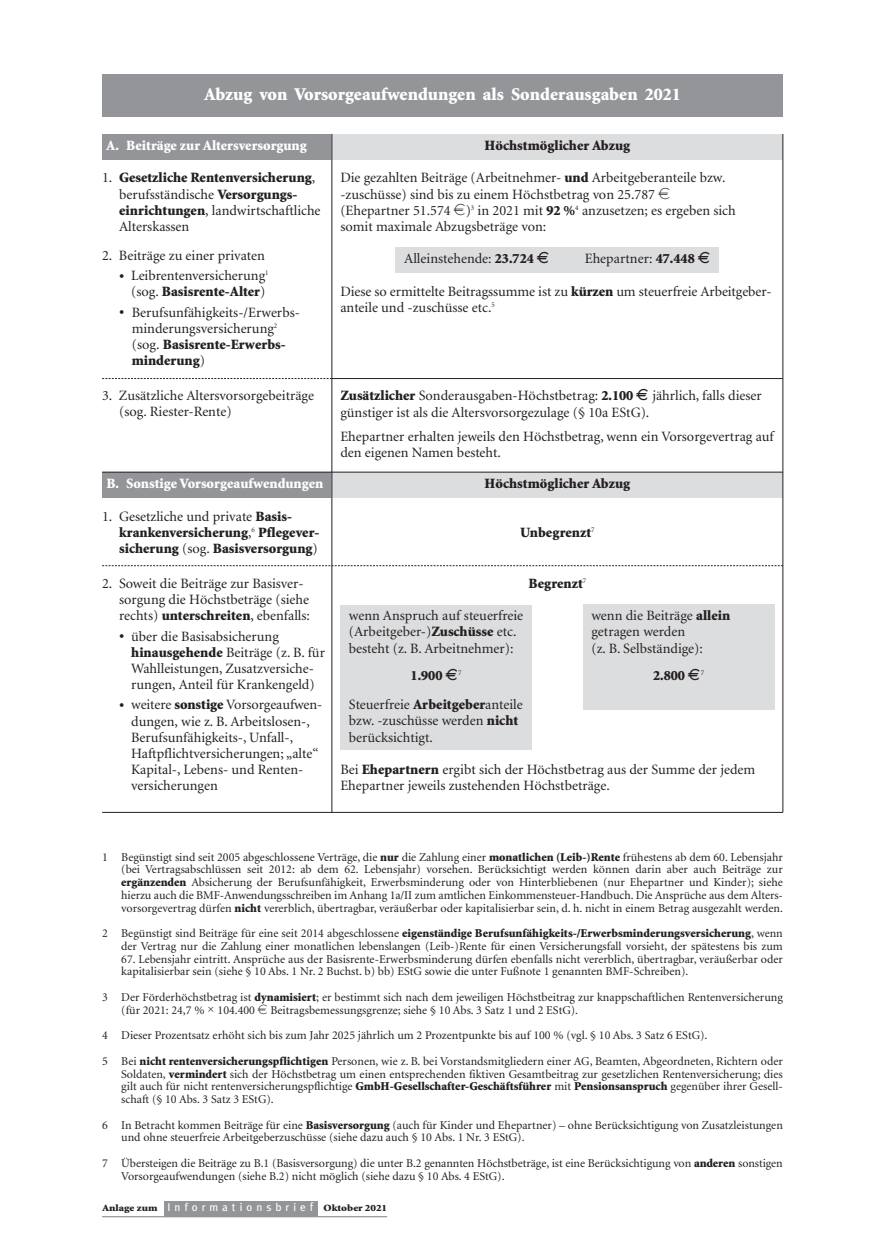
<style>
.page{position:relative;width:885px;height:1259px;background:#fff}
.page>*{position:absolute;margin:0;border:0;box-sizing:border-box;transform-origin:0 0}
.t1{font:900 18px "Minion";color:#fff}
.t2{font:14.25px/16.2px "Minion";color:#231f20}
.t3{font:900 14.25px/16.2px "Minion";color:#231f20}
.t4{font:900 14.25px "Minion";color:#fff}
.t5{font:12px/12.8px "Minion";color:#231f20}
.t6{font:900 9.6px "Minion";color:#231f20;scale:1.15 1}
.s1{font-weight:400}
.s2{font-size:18px}
.s3{font-weight:900}
.s4{font-family:"Eurofont"}
.s5{font-family:"Eurofont";font-weight:400}
.s6{font-family:"European Pi Two";font-size:9px}
.s7{font-family:"Meta";font-weight:400;font-size:11.25px;color:#fff}
.s8{font-family:"Meta";font-weight:400;font-size:12px;color:#fff}
</style>
<div class="page">
<div style="left:102px;top:472px;width:230px;height:25px;background:#939598"></div>
<div style="left:395px;top:247px;width:324px;height:25px;background:#dcddde"></div>
<div style="left:102px;top:134px;width:230px;height:25px;background:#939598"></div>
<div style="left:164px;top:1200px;width:153px;height:16px;background:#939598"></div>
<hr style="left:102px;top:1216px;width:285px;height:1px;background:#939598">
<div style="left:332px;top:134px;width:450px;height:25px;background:#dcddde"></div>
<div style="left:332px;top:472px;width:450px;height:25px;background:#dcddde"></div>
<div style="left:102px;top:74px;width:680px;height:43px;background:#939598"></div>
<div style="left:340px;top:605px;width:191px;height:144px;background:#dcddde"></div>
<div style="left:583px;top:605px;width:191px;height:105px;background:#dcddde"></div>
<hr style="left:331px;top:134px;width:1px;height:678px;background:#231f20">
<hr style="left:782px;top:134px;width:1px;height:678px;background:#231f20">
<hr style="left:102px;top:472px;width:680px;height:1px;background:#231f20">
<svg style="left:102px;top:565px;width:680px;height:1px"></svg>
<hr style="left:102px;top:812px;width:680px;height:1px;background:#231f20">
<hr style="left:332px;top:378px;width:450px;height:1px;background:#231f20">
<svg style="left:102px;top:378px;width:230px;height:1px"></svg>
<h1 class="t1" style="left:204px;top:87px;width:478px">Abzug von Vorsorgeaufwendungen als Sonderausgaben 2021</h1>
<p class="t4" style="left:106px;top:140px;width:202px">A. Beiträge zur Altersversorgung</p>
<p class="t3" style="left:119px;top:171px;width:203px;text-indent:-17px"><span class="s1">1.</span> Gesetzliche Rentenversicherung<span class="s1">, berufsständische</span> Versorgungs&shy;einrichtungen<span class="s1">, landwirtschaftliche<br>Alterskassen</span></p>
<p class="t2" style="left:102px;top:248px;width:164px">2. Beiträge zu einer privaten</p>
<p class="t2" style="left:119px;top:268px;width:151px;text-align:right"><span class="s2">•</span> Leibrentenversicherung<sup>1 </sup>(sog. <span class="s3">Basisrente-Alter</span>)</p>
<p class="t2" style="left:132px;top:305px;width:170px;text-indent:-13px"><span class="s2">•</span> Berufsunfähigkeits-/Erwerbs&shy;minderungsversicherung<sup>2 </sup>(sog. <span class="s3">Basisrente-Erwerbs&shy;minderung</span>)</p>
<p class="t2" style="left:119px;top:389px;width:196px;text-indent:-17px">3. Zusätzliche Altersvorsorgebeiträge (sog. Riester-Rente)</p>
<p class="t4" style="left:106px;top:478px;width:218px">B. Sonstige Vorsorgeaufwendungen</p>
<p class="t3" style="left:119px;top:509px;width:202px;text-indent:-17px"><span class="s1">1. Gesetzliche und private</span> Basis&shy;krankenversicherung<span class="s1">,</span><sup>6</sup> Pflegever&shy;sicherung <span class="s1">(sog.</span> Basisversorgung<span class="s1">)</span></p>
<p class="t2" style="left:119px;top:576px;width:192px;text-indent:-17px">2. Soweit die Beiträge zur Basisver&shy;sorgung die Höchstbeträge (siehe rechts) <span class="s3">unterschreiten</span>, ebenfalls:</p>
<p class="t2" style="left:131px;top:629px;width:195px;text-indent:-12px"><span class="s2">•</span> über die Basisabsicherung <span class="s3">hinausgehende</span> Beiträge (z. B. für<br>Wahlleistungen, Zusatzversiche&shy;rungen, Anteil für Krankengeld)</p>
<p class="t2" style="left:131px;top:698px;width:193px;text-indent:-12px"><span class="s2">•</span> weitere <span class="s3">sonstige</span> Vorsorgeaufwen&shy;dungen, wie z. B. Arbeitslosen-,<br>Berufsunfähigkeits-, Unfall-,<br>Haftpflichtversicherungen; „alte“<br>Kapital-, Lebens- und Renten&shy;versicherungen</p>
<p class="t3" style="left:484px;top:139px;width:147px">Höchstmöglicher Abzug</p>
<p class="t2" style="left:340px;top:171px;width:397px">Die gezahlten Beiträge (Arbeitnehmer- <span class="s3">und</span> Arbeitgeberanteile bzw. -zuschüsse) sind bis zu einem Höchstbetrag von 25.787 <span class="s4">i </span>(Ehepartner 51.574 <span class="s4">i</span>)<sup>3</sup> in 2021 mit <span class="s3">92 %</span><sup>4</sup> anzusetzen; es ergeben sich somit maximale Abzugsbeträge von:</p>
<p class="t2" style="left:404px;top:252px;width:147px">Alleinstehende: <span class="s3">23.724</span> <span class="s4">E</span></p>
<p class="t2" style="left:584px;top:252px;width:127px">Ehepartner: <span class="s3">47.448</span> <span class="s4">E</span></p>
<p class="t2" style="left:340px;top:285px;width:433px">Diese so ermittelte Beitragssumme ist zu <span class="s3">kürzen</span> um steuerfreie Arbeitgeber&shy;anteile und -zuschüsse etc.<sup>5</sup></p>
<p class="t2" style="left:340px;top:389px;width:423px"><span class="s3">Zusätzlicher</span> Sonderausgaben-Höchstbetrag: <span class="s3">2.100</span> <span class="s4">I</span> jährlich, falls dieser günstiger ist als die Altersvorsorgezulage (§ 10a EStG).</p>
<p class="t2" style="left:340px;top:430px;width:435px">Ehepartner erhalten jeweils den Höchstbetrag, wenn ein Vorsorgevertrag auf den eigenen Namen besteht.</p>
<p class="t3" style="left:484px;top:477px;width:147px">Höchstmöglicher Abzug</p>
<p class="t3" style="left:520px;top:525px;width:76px">Unbegrenzt<sup>7</sup></p>
<p class="t3" style="left:528px;top:577px;width:59px">Begrenzt<sup>7</sup></p>
<p class="t2" style="left:349px;top:609px;width:176px">wenn Anspruch auf steuerfreie (Arbeitgeber-)<span class="s3">Zuschüsse</span> etc. besteht (z. B. Arbeitnehmer):</p>
<p class="t2" style="left:349px;top:662px;width:175px;line-height:29.1px;text-align:center"><span class="s3">1.900</span> <span class="s4">E</span><sup>7<br></sup>Steuerfreie <span class="s3">Arbeitgeber</span>anteile</p>
<p class="t2" style="left:349px;top:714px;width:171px">bzw. -zuschüsse werden <span class="s3">nicht </span>berücksichtigt.</p>
<p class="t2" style="left:591px;top:609px;width:140px">wenn die Beiträge <span class="s3">allein </span>getragen werden<br>(z. B. Selbständige):</p>
<p class="t3" style="left:653px;top:669px;width:53px">2.800 <span class="s5">E</span><sup>7</sup></p>
<p class="t2" style="left:340px;top:762px;width:416px">Bei <span class="s3">Ehepartnern</span> ergibt sich der Höchstbetrag aus der Summe der jedem<br>Ehepartner jeweils zustehenden Höchstbeträge.</p>
<p class="t5" style="left:121px;top:851px;width:663px;text-align:justify;text-indent:-19px">1 Begünstigt sind seit 2005 abgeschlossene Verträge, die <span class="s3">nur</span> die Zahlung einer <span class="s3">monatlichen (Leib-)Rente</span> frühestens ab dem 60. Lebensjahr (bei Vertragsabschlüssen seit 2012: ab dem 62. Lebensjahr) vorsehen. Berücksichtigt werden können darin aber auch Beiträge zur <span class="s3">ergänzenden</span> Absicherung der Berufsunfähigkeit, Erwerbsminderung oder von Hinterbliebenen (nur Ehepartner und Kinder); siehe hierzu auch die BMF-Anwendungsschreiben im Anhang 1a/II zum amtlichen Einkommensteuer-Handbuch. Die Ansprüche aus dem Alters&shy;vorsorgevertrag dürfen <span class="s3">nicht</span> vererblich, übertragbar, veräußerbar oder kapitalisierbar sein, d. h. nicht in einem Betrag ausgezahlt werden.</p>
<p class="t5" style="left:102px;top:928px;width:682px;text-align:right">2 Begünstigt sind Beiträge für eine seit 2014 abgeschlossene <span class="s3">eigenständige Berufsunfähigkeits-/Erwerbsminderungsversicherung</span>, wenn der Vertrag nur die Zahlung einer monatlichen lebenslangen (Leib-)Rente für einen Versicherungsfall vorsieht, der spätestens bis zum</p>
<p class="t5" style="left:121px;top:953px;width:663px">67. Lebensjahr eintritt. Ansprüche aus der Basisrente-Erwerbsminderung dürfen ebenfalls nicht vererblich, übertragbar, veräußerbar oder kapitalisierbar sein (siehe § 10 Abs. 1 Nr. 2 Buchst. b) bb) EStG sowie die unter Fußnote 1 genannten BMF-Schreiben).</p>
<p class="t5" style="left:121px;top:991px;width:663px;text-indent:-19px">3 Der Förderhöchstbetrag ist <span class="s3">dynamisiert</span>; er bestimmt sich nach dem jeweiligen Höchstbeitrag zur knappschaftlichen Rentenversicherung (für 2021: 24,7 % <span class="s6">-</span> 104.400 <span class="s4">e</span> Beitragsbemessungsgrenze; siehe § 10 Abs. 3 Satz 1 und 2 EStG).</p>
<p class="t5" style="left:102px;top:1023px;width:682px;line-height:25.5px">4 Dieser Prozentsatz erhöht sich bis zum Jahr 2025 jährlich um 2 Prozentpunkte bis auf 100 % (vgl. § 10 Abs. 3 Satz 6 EStG).<br>5 Bei <span class="s3">nicht rentenversicherungspflichtigen</span> Personen, wie z. B. bei Vorstandsmitgliedern einer AG, Beamten, Abgeordneten, Richtern oder</p>
<p class="t5" style="left:121px;top:1068px;width:663px;text-align:justify">Soldaten, <span class="s3">vermindert</span> sich der Höchstbetrag um einen entsprechenden fiktiven Gesamtbeitrag zur gesetzlichen Rentenversicherung; dies gilt auch für nicht rentenversicherungspflichtige <span class="s3">GmbH-Gesellschafter-Geschäftsführer</span> mit <span class="s3">Pensionsanspruch</span> gegenüber ihrer Gesell&shy;schaft (§ 10 Abs. 3 Satz 3 EStG).</p>
<p class="t5" style="left:121px;top:1119px;width:663px;text-indent:-19px">6 In Betracht kommen Beiträge für eine <span class="s3">Basisversorgung</span> (auch für Kinder und Ehepartner) – ohne Berücksichtigung von Zusatzleistungen und ohne steuerfreie Arbeitgeberzuschüsse (siehe dazu auch § 10 Abs. 1 Nr. 3 EStG).</p>
<p class="t5" style="left:121px;top:1157px;width:663px;text-indent:-19px">7 Übersteigen die Beiträge zu B.1 (Basisversorgung) die unter B.2 genannten Höchstbeträge, ist eine Berücksichtigung von <span class="s3">anderen</span> sonstigen<br>Vorsorgeaufwendungen (siehe B.2) nicht möglich (siehe dazu § 10 Abs. 4 EStG).</p>
<p class="t6" style="left:102px;top:1204px;width:249px">Anlagezum <span class="s7">Informationsbrie</span><span class="s8">f</span> Oktober2021</p>
</div>
